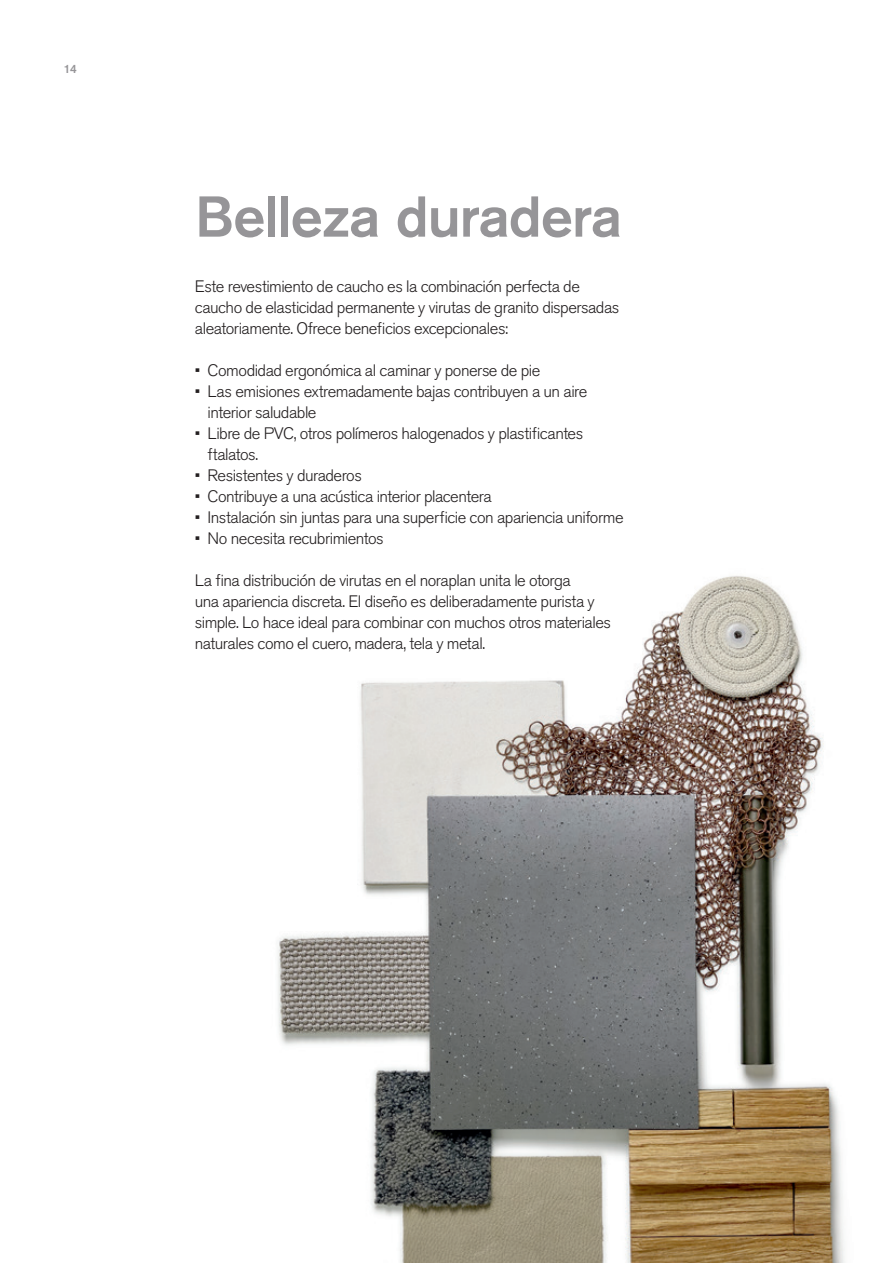
<style>
.page{position:relative;width:893px;height:1263px;background:#fff}
.page>*{position:absolute;margin:0;border:0;box-sizing:border-box;transform-origin:0 0}
.t1{font:500 57px "Akzidenz Grotesk Pro";letter-spacing:-.015em;color:#969598}
.t2{font:300 16.5px/21px "Akzidenz Grotesk Pro";letter-spacing:-.03em;color:#231f20}
.t3{font:500 12px "Akzidenz Grotesk Pro";color:#969598}
</style>
<div class="page">
<img style="left:278px;top:576px;width:567px;height:687px">
<p class="t3" style="left:64px;top:61px;width:15px">14</p>
<h1 class="t1" style="left:195px;top:180px;width:429px">Belleza duradera</h1>
<p class="t2" style="left:195px;top:275px;width:426px">Este revestimiento de caucho es la combinación perfecta de caucho de elasticidad permanente y virutas de granito dispersadas aleatoriamente. Ofrece beneficios excepcionales:</p>
<p class="t2" style="left:195px;top:359px;width:347px">• Comodidad ergonómica al caminar y ponerse de pie</p>
<p class="t2" style="left:208px;top:380px;width:381px;text-indent:-13px">• Las emisiones extremadamente bajas contribuyen a un aire interior saludable</p>
<p class="t2" style="left:208px;top:422px;width:377px;text-indent:-13px">• Libre de PVC, otros polímeros halogenados y plastificantes ftalatos.</p>
<p class="t2" style="left:195px;top:464px;width:168px">• Resistentes y duraderos</p>
<p class="t2" style="left:195px;top:485px;width:298px">• Contribuye a una acústica interior placentera</p>
<p class="t2" style="left:195px;top:506px;width:430px">• Instalación sin juntas para una superficie con apariencia uniforme</p>
<p class="t2" style="left:195px;top:527px;width:190px">• No necesita recubrimientos</p>
<p class="t2" style="left:195px;top:569px;width:418px">La fina distribución de virutas en el noraplan unita le otorga<br>una apariencia discreta. El diseño es deliberadamente purista y simple. Lo hace ideal para combinar con muchos otros materiales naturales como el cuero, madera, tela y metal.</p>
</div>
